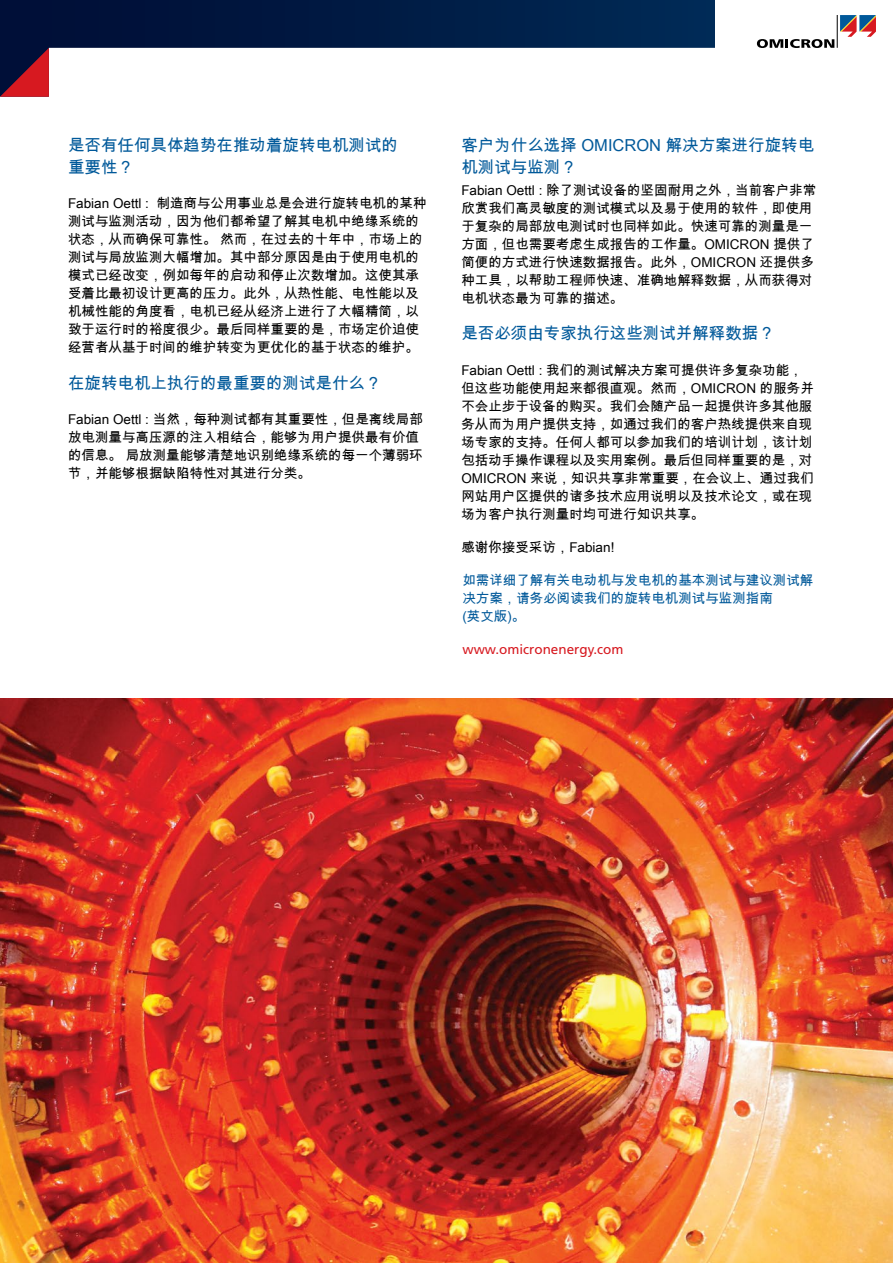
<style>
.page{position:relative;width:893px;height:1263px;background:#fff}
.page>*{position:absolute;margin:0;border:0;box-sizing:border-box;transform-origin:0 0}
.t1{font:16.5px/21.8px "Arial Unicode MS";color:#00599a}
.t2{font:13.5px/18px "Arial Unicode MS";color:#000}
.t3{font:13.5px/18px "Arial Unicode MS";color:#00599a}
.t4{font:13.5px "Frutiger LT Std";color:#d71920}
</style>
<div class="page">
<svg style="left:0;top:0;width:715px;height:48px;background:#001b44"></svg>
<svg style="left:0;top:48px;width:49px;height:49px;background:#6b142c"></svg>
<svg style="left:757px;top:39px;width:77px;height:9px"></svg>
<hr style="left:837px;top:15px;width:1px;height:33px;background:#000">
<svg style="left:840px;top:15px;width:36px;height:22px"></svg>
<img style="left:0;top:698px;width:893px;height:565px">
<p class="t1" style="left:68px;top:134px;width:332px">是否有任何具体趋势在推动着旋转电机测试的重要性？</p>
<p class="t2" style="left:68px;top:194px;width:360px">Fabian Oettl : 制造商与公用事业总是会进行旋转电机的某种测试与监测活动，因为他们都希望了解其电机中绝缘系统的状态，从而确保可靠性。 然而，在过去的十年中，市场上的测试与局放监测大幅增加。其中部分原因是由于使用电机的模式已经改变，例如每年的启动和停止次数增加。这使其承受着比最初设计更高的压力。此外，从热性能、电性能以及机械性能的角度看，电机已经从经济上进行了大幅精简，以致于运行时的裕度很少。最后同样重要的是，市场定价迫使经营者从基于时间的维护转变为更优化的基于状态的维护。</p>
<p class="t1" style="left:68px;top:372px;width:315px">在旋转电机上执行的最重要的测试是什么？</p>
<p class="t2" style="left:68px;top:410px;width:356px">Fabian Oettl : 当然，每种测试都有其重要性，但是离线局部放电测量与高压源的注入相结合，能够为用户提供最有价值的信息。 局放测量能够清楚地识别绝缘系统的每一个薄弱环节，并能够根据缺陷特性对其进行分类。</p>
<p class="t1" style="left:461px;top:134px;width:354px">客户为什么选择 OMICRON 解决方案进行旋转电机测试与监测？</p>
<p class="t2" style="left:461px;top:181px;width:356px">Fabian Oettl : 除了测试设备的坚固耐用之外，当前客户非常欣赏我们高灵敏度的测试模式以及易于使用的软件，即使用于复杂的局部放电测试时也同样如此。快速可靠的测量是一方面，但也需要考虑生成报告的工作量。OMICRON 提供了简便的方式进行快速数据报告。此外，OMICRON 还提供多种工具，以帮助工程师快速、准确地解释数据，从而获得对电机状态最为可靠的描述。</p>
<p class="t1" style="left:461px;top:322px;width:315px">是否必须由专家执行这些测试并解释数据？</p>
<p class="t2" style="left:461px;top:361px;width:354px">Fabian Oettl : 我们的测试解决方案可提供许多复杂功能，但这些功能使用起来都很直观。然而，OMICRON 的服务并不会止步于设备的购买。我们会随产品一起提供许多其他服务从而为用户提供支持，如通过我们的客户热线提供来自现场专家的支持。任何人都可以参加我们的培训计划，该计划包括动手操作课程以及实用案例。最后但同样重要的是，对<br>OMICRON 来说，知识共享非常重要，在会议上、通过我们网站用户区提供的诸多技术应用说明以及技术论文，或在现场为客户执行测量时均可进行知识共享。</p>
<p class="t2" style="left:461px;top:537px;width:155px">感谢你接受采访，Fabian!</p>
<p class="t3" style="left:462px;top:571px;width:352px">如需详细了解有关电动机与发电机的基本测试与建议测试解决方案，请务必阅读我们的旋转电机测试与监测指南<br>(英文版)。</p>
<p class="t4" style="left:462px;top:641px;width:163px">www.omicronenergy.com</p>
</div>
